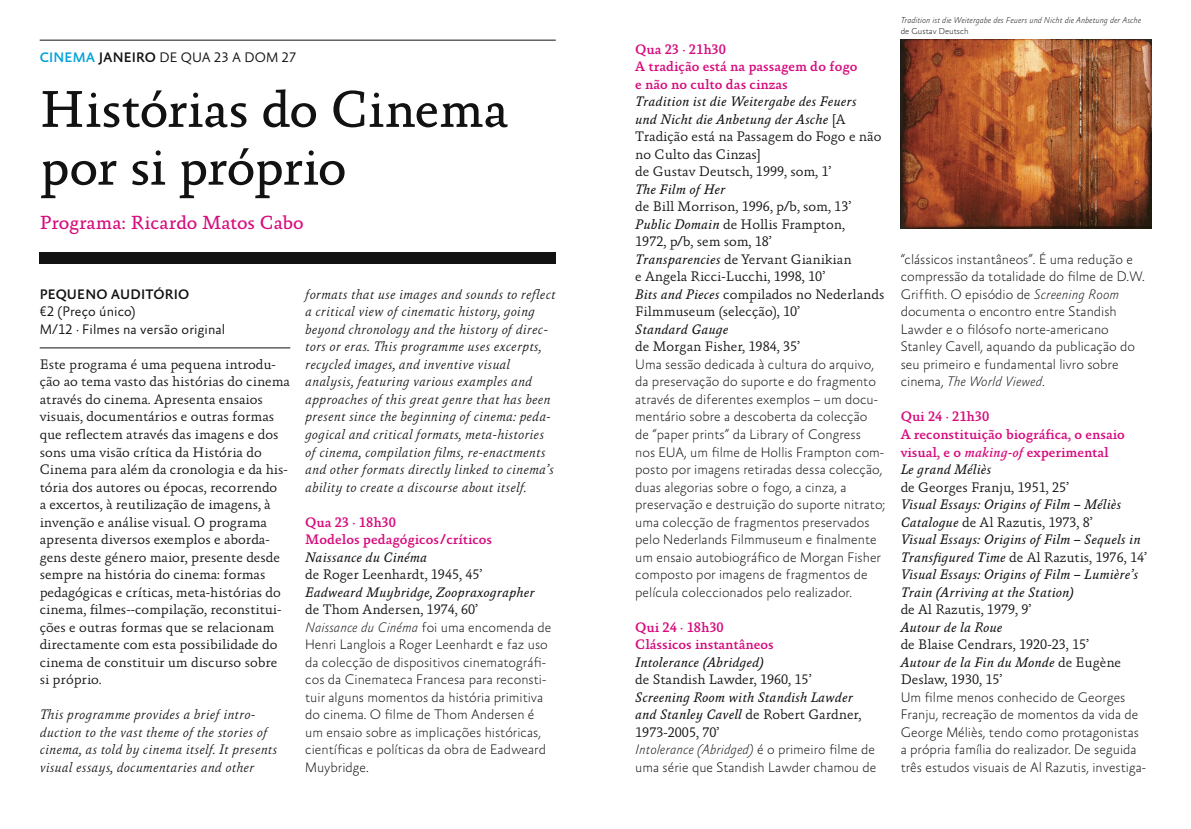
<style>
.page{position:relative;width:1191px;height:829px;background:#fff}
.page>*{position:absolute;margin:0;border:0;box-sizing:border-box;transform-origin:0 0}
.t1{font:52.5px/57.8px "Absara OT";letter-spacing:-.02em;color:#121212}
.t2{font:19.25px "Absara OT";letter-spacing:.005em;color:#d70b7d}
.t3{font:100 14px/17.5px "Absara Sans OT";color:#121212}
.t4{font:italic 14px/17.5px "Absara OT";color:#121212}
.t5{font:300 14px/17.5px "Absara OT";color:#121212}
.t6{font:italic 300 14px/17.5px "Absara OT";color:#121212}
.t7{font:300 14px/17.5px "Absara Sans OT";letter-spacing:.01em;color:#121212}
.t8{font:italic 100 8.75px/10.5px "Absara Sans OT";color:#121212}
.s1{font-weight:500;color:#00a3db}
.s2{font-weight:500}
.s3{font-family:"Absara OT";font-weight:500;color:#d70b7d}
.s4{font-family:"Absara OT";font-weight:400;font-style:italic}
.s5{font-family:"Absara OT";font-weight:300}
.s6{font-style:italic}
.s7{font-weight:500;font-style:normal;color:#d70b7d}
.s8{font-weight:300;font-style:normal}
.s9{font-family:"Absara Sans OT";font-weight:100}
.s10{font-family:"Absara Sans OT";font-weight:100;font-style:normal}
.s11{font-style:normal}
.s12{font-weight:500;color:#d70b7d}
</style>
<div class="page">
<hr style="left:40px;top:40px;width:516px;height:1px;background:#121212">
<hr style="left:40px;top:347px;width:250px;height:1px;background:#121212">
<div style="left:40px;top:253px;width:516px;height:11px;background:#121212"></div>
<img style="left:900px;top:40px;width:251px;height:189px">
<p class="t7" style="left:40px;top:49px;width:258px"><span class="s1">CINEMA</span> <span class="s2">JANEIRO</span> DE QUA 23 A DOM 27</p>
<p class="t1" style="left:40px;top:83px;width:470px">Histórias do Cinema por si próprio</p>
<p class="t2" style="left:40px;top:211px;width:266px">Programa: Ricardo Matos Cabo</p>
<p class="t7" style="left:40px;top:286px;width:187px"><span class="s2">PEQUENO AUDITÓRIO<br></span>€2 (Preço único)<br>M/12 · Filmes na versão original</p>
<p class="t5" style="left:40px;top:356px;width:252px">Este programa é uma pequena introdu&shy;ção ao tema vasto das histórias do cinema através do cinema. Apresenta ensaios visuais, documentários e outras formas que reflectem através das imagens e dos sons uma visão crítica da História do Cinema para além da cronologia e da his&shy;tória dos autores ou épocas, recorrendo<br>a excertos, à reutilização de imagens, à invenção e análise visual. O programa apresenta diversos exemplos e aborda&shy;gens deste género maior, presente desde sempre na história do cinema: formas pedagógicas e críticas, meta-histórias do cinema, filmes-‑compilação, reconstitui&shy;ções e outras formas que se relacionam directamente com esta possibilidade do cinema de constituir um discurso sobre si próprio.</p>
<p class="t6" style="left:40px;top:706px;width:239px">This programme provides a brief intro&shy;duction to the vast theme of the stories of cinema, as told by cinema itself. It presents visual essays, documentaries and other</p>
<p class="t6" style="left:305px;top:286px;width:252px">formats that use images and sounds to reflect a critical view of cinematic history, going beyond chronology and the history of direc&shy;tors or eras. This programme uses excerpts, recycled images, and inventive visual analysis, featuring various examples and approaches of this great genre that has been present since the beginning of cinema: peda&shy;gogical and critical formats, meta-histories of cinema, compilation films, re-enactments and other formats directly linked to cinema’s ability to create a discourse about itself.</p>
<p class="t3" style="left:305px;top:513px;width:248px"><span class="s3">Qua 23 · 18h30<br>Modelos pedagógicos/críticos </span><span class="s4">Naissance du Cinéma<br></span><span class="s5">de Roger Leenhardt, 1945, 45’<br></span><span class="s4">Eadweard Muybridge, Zoopraxographer </span><span class="s5">de Thom Andersen, 1974, 60’<br></span><span class="s6">Naissance du Cinéma</span> foi uma encomenda de Henri Langlois a Roger Leenhardt e faz uso da colecção de dispositivos cinematográfi&shy;cos da Cinemateca Francesa para reconsti&shy;tuir alguns momentos da história primitiva do cinema. O filme de Thom Andersen é um ensaio sobre as implicações históricas, científicas e políticas da obra de Eadweard Muybridge.</p>
<p class="t3" style="left:635px;top:41px;width:252px"><span class="s3">Qua 23 · 21h30<br>A tradição está na passagem do fogo<br>e não no culto das cinzas<br></span><span class="s4">Tradition ist die Weitergabe des Feuers<br>und Nicht die Anbetung der Asche</span> <span class="s5">[A Tradição está na Passagem do Fogo e não no Culto das Cinzas]<br>de Gustav Deutsch, 1999, som, 1’<br></span><span class="s4">The Film of Her<br></span><span class="s5">de Bill Morrison, 1996, p/b, som, 13’ </span><span class="s4">Public Domain</span> <span class="s5">de Hollis Frampton,<br>1972, p/b, sem som, 18’<br></span><span class="s4">Transparencies</span> <span class="s5">de Yervant Gianikian<br>e Angela Ricci-Lucchi, 1998, 10’<br></span><span class="s4">Bits and Pieces</span> <span class="s5">compilados no Nederlands Filmmuseum (selecção), 10’<br></span><span class="s4">Standard Gauge<br></span><span class="s5">de Morgan Fisher, 1984, 35’<br></span>Uma sessão dedicada à cultura do arquivo, da preservação do suporte e do fragmento através de diferentes exemplos – um docu&shy;mentário sobre a descoberta da colecção<br>de “paper prints” da Library of Congress<br>nos EUA, um filme de Hollis Frampton com&shy;posto por imagens retiradas dessa colecção, duas alegorias sobre o fogo, a cinza, a preservação e destruição do suporte nitrato; uma colecção de fragmentos preservados pelo Nederlands Filmmuseum e finalmente um ensaio autobiográfico de Morgan Fisher composto por imagens de fragmentos de película coleccionados pelo realizador.</p>
<p class="t4" style="left:635px;top:618px;width:243px"><span class="s7">Qui 24 · 18h30<br>Clássicos instantâneos<br></span>Intolerance (Abridged)<br><span class="s8">de Standish Lawder, 1960, 15’<br></span>Screening Room with Standish Lawder and Stanley Cavell <span class="s8">de Robert Gardner,<br>1973-2005, 70’<br></span><span class="s9">Intolerance (Abridged)</span> <span class="s10">é o primeiro filme de uma série que Standish Lawder chamou de</span></p>
<p class="t8" style="left:900px;top:15px;width:242px">Tradition ist die Weitergabe des Feuers und Nicht die Anbetung der Asche <span class="s11">de Gustav Deutsch</span></p>
<p class="t3" style="left:900px;top:251px;width:246px">“clássicos instantâneos”. É uma redução e compressão da totalidade do filme de D.W.<br>Griffith. O episódio de <span class="s6">Screening Room </span>documenta o encontro entre Standish Lawder e o filósofo norte-americano Stanley Cavell, aquando da publicação do seu primeiro e fundamental livro sobre cinema, <span class="s6">The World Viewed</span>.</p>
<p class="t4" style="left:900px;top:408px;width:248px"><span class="s7">Qui 24 · 21h30<br>A reconstituição biográfica, o ensaio visual, e o</span> <span class="s12">making-of</span> <span class="s7">experimental<br></span>Le grand Méliès<br><span class="s8">de Georges Franju, 1951, 25’<br></span>Visual Essays: Origins of Film – Méliès<br>Catalogue <span class="s8">de Al Razutis, 1973, 8’<br></span>Visual Essays: Origins of Film – Sequels in<br>Transfigured Time <span class="s8">de Al Razutis, 1976, 14’<br></span>Visual Essays: Origins of Film – Lumière’s<br>Train (Arriving at the Station)<br><span class="s8">de Al Razutis, 1979, 9’<br></span>Autour de la Roue<br><span class="s8">de Blaise Cendrars, 1920-23, 15’<br></span>Autour de la Fin du Monde <span class="s8">de Eugène<br>Deslaw, 1930, 15’<br></span><span class="s10">Um filme menos conhecido de Georges<br>Franju, recreação de momentos da vida de<br>George Méliès, tendo como protagonistas a própria família do realizador. De seguida três estudos visuais de Al Razutis, investiga-</span></p>
</div>
